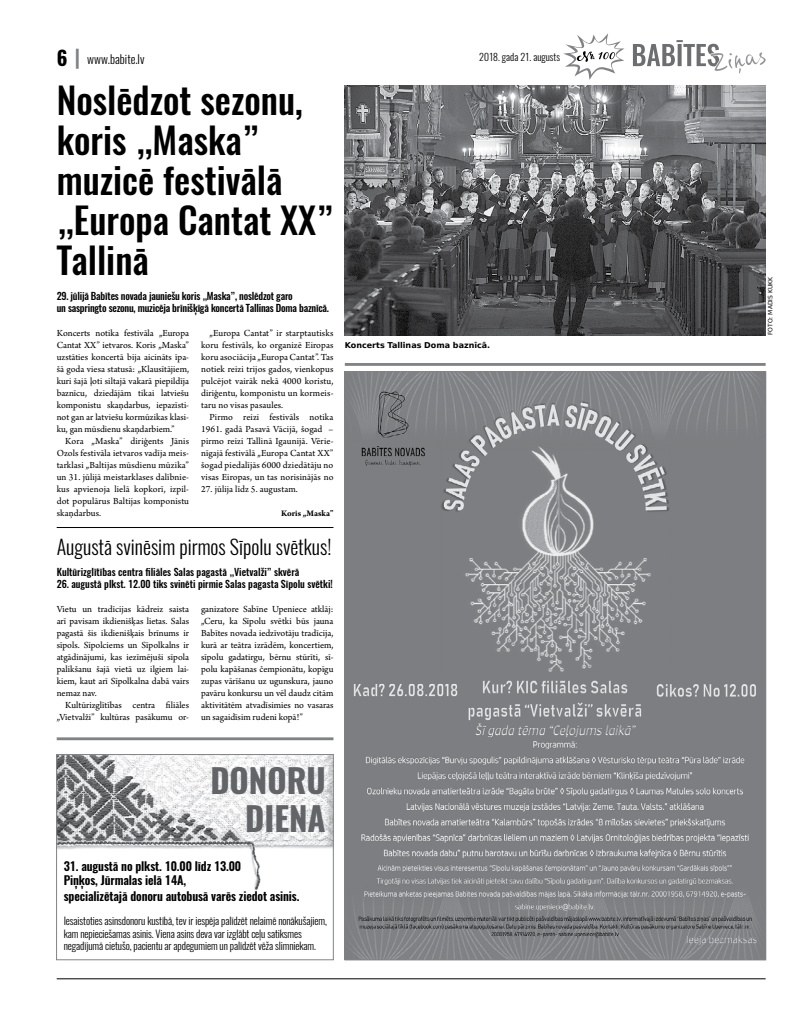
<style>
.page{position:relative;width:794px;height:1021px;background:#fff}
.page>*{position:absolute;margin:0;border:0;box-sizing:border-box;transform-origin:0 0}
.t1{font:500 36.3px/40px "Oswald";color:#000}
.t2{font:700 33px/38px "Oswald";color:#636467;text-align:right}
.t3{font:300 20px "Oswald";color:#000}
.t4{font:600 12px/14.8px "Oswald";letter-spacing:-.01em;color:#000}
.t5{font:300 12px "Oswald";color:#000}
.t6{font:300 10.3px/12.4px "Oswald";letter-spacing:-.01em;color:#000}
.t7{font:500 10px "Oswald";color:#000}
.t8{font:500 10px/12px "Oswald";letter-spacing:-.02em;color:#000}
.t9{font:300 10px "Oswald";color:#000}
.t10{font:9.8px/12px "Arno Pro";letter-spacing:.005em;color:#000;text-align:justify}
.t11{font:700 9px "Arno Pro";color:#000}
.t12{font:700 8px "DejaVu Sans";color:#000}
.t13{font:6px "DejaVu Sans";color:#000}
.s1{font-weight:700;font-size:20px}
.s2{font-weight:700;font-size:20px;color:#808285}
</style>
<div class="page">
<hr style="left:57px;top:978px;width:708px;height:1px;background:#000">
<svg style="left:633px;top:40px;width:132px;height:33px"></svg>
<img style="left:347px;top:373px;width:417px;height:585px">
<hr style="left:57px;top:737px;width:276px;height:3px;background:#808285">
<hr style="left:345px;top:363px;width:420px;height:3px;background:#808285">
<img style="left:345px;top:85px;width:420px;height:250px">
<hr style="left:57px;top:527px;width:276px;height:1px;background:#000">
<img style="left:58px;top:756px;width:273px;height:135px">
<div style="left:56px;top:754px;width:277px;height:205px;border:1px solid #808285"></div>
<svg style="left:563px;top:33px;width:61px;height:47px"></svg>
<p class="t5" style="left:57px;top:51px;width:89px"><span class="s1">6</span> <span class="s2">|</span> www.babite.lv</p>
<p class="t9" style="left:479px;top:50px;width:82px">2018. gada 21. augusts</p>
<h1 class="t1" style="left:57px;top:80px;width:278px">Noslēdzot sezonu, koris „Maska” muzicē festivālā „Europa Cantat XX”<br>Tallinā</h1>
<p class="t8" style="left:57px;top:290px;width:274px">29. jūlijā Babītes novada jauniešu koris „Maska”, noslēdzot garo<br>un saspringto sezonu, muzicēja brīnišķīgā koncertā Tallinas Doma baznīcā.</p>
<p class="t10" style="left:57px;top:327px;width:134px">Koncerts notika festivāla „Europa Cantat XX” ietvaros. Koris „Maska” uzstāties koncertā bija aicināts īpa&shy;šā goda viesa statusā: „Klausītājiem, kuri šajā ļoti siltajā vakarā piepildīja baznīcu, dziedājām tikai latviešu komponistu skaņdarbus, iepazīsti&shy;not gan ar latviešu kormūzikas klasi&shy;ku, gan mūsdienu skaņdarbiem.”</p>
<p class="t10" style="left:57px;top:435px;width:134px;text-indent:9px">Kora „Maska” diriģents Jānis Ozols festivāla ietvaros vadīja meis&shy;tarklasi „Baltijas mūsdienu mūzika” un 31. jūlijā meistarklases dalībnie&shy;kus apvienoja lielā kopkorī, izpil&shy;dot populārus Baltijas komponistu skaņdarbus.</p>
<p class="t10" style="left:201px;top:327px;width:134px;text-indent:9px">„Europa Cantat” ir starptautisks koru festivāls, ko organizē Eiropas koru asociācija „Europa Cantat”. Tas notiek reizi trijos gados, vienkopus pulcējot vairāk nekā 4000 koristu, diriģentu, komponistu un kormeis&shy;taru no visas pasaules.</p>
<p class="t10" style="left:201px;top:411px;width:134px;text-indent:9px">Pirmo reizi festivāls notika 1961. gadā Pasavā Vācijā, šogad – pirmo reizi Tallinā Igaunijā. Vērie&shy;nīgajā festivālā „Europa Cantat XX” šogad piedalījās 6000 dziedātāju no visas Eiropas, un tas norisinājās no</p>
<p class="t10" style="left:201px;top:483px;width:98px">27. jūlija līdz 5. augustam.</p>
<p class="t11" style="left:281px;top:508px;width:54px">Koris „Maska”</p>
<h3 class="t3" style="left:57px;top:534px;width:276px">Augustā svinēsim pirmos Sīpolu svētkus!</h3>
<p class="t7" style="left:57px;top:564px;width:244px">Kultūrizglītības centra filiāles Salas pagastā „Vietvalži” skvērā</p>
<p class="t7" style="left:57px;top:576px;width:278px">26. augustā plkst. 12.00 tiks svinēti pirmie Salas pagasta Sīpolu svētki!</p>
<p class="t10" style="left:57px;top:603px;width:134px">Vietu un tradīcijas kādreiz saista arī pavisam ikdienišķas lietas. Salas pagastā šis ikdienišķais brīnums ir sīpols. Sīpolciems un Sīpolkalns ir atgādinājumi, kas iezīmējuši sīpola palikšanu šajā vietā uz ilgiem lai&shy;kiem, kaut arī Sīpolkalna dabā vairs nemaz nav.</p>
<p class="t10" style="left:57px;top:699px;width:134px;text-align:right">Kultūrizglītības centra filiāles „Vietvalži” kultūras pasākumu or-</p>
<p class="t10" style="left:201px;top:603px;width:134px">ganizatore Sabīne Upeniece atklāj: „Ceru, ka Sīpolu svētki būs jauna Babītes novada iedzīvotāju tradīcija, kurā ar teātra izrādēm, koncertiem, sīpolu gadatirgu, bērnu stūrīti, sī&shy;polu kapāšanas čempionātu, kopīgu zupas vārīšanu uz ugunskura, jauno pavāru konkursu un vēl daudz citām aktivitātēm atvadīsimies no vasaras un sagaidīsim rudeni kopā!”</p>
<p class="t12" style="left:345px;top:338px;width:147px">Koncerts Tallinas Doma baznīcā.</p>
<h2 class="t2" style="left:210px;top:762px;width:117px">DONORU<br>DIENA</h2>
<p class="t4" style="left:64px;top:859px;width:237px">31. augustā no plkst. 10.00 līdz 13.00<br>Piņķos, Jūrmalas ielā 14A,<br>specializētajā donoru autobusā varēs ziedot asinis.</p>
<p class="t6" style="left:64px;top:915px;width:265px">Iesaistoties asinsdonoru kustībā, tev ir iespēja palīdzēt nelaimē nonākušajiem, kam nepieciešamas asinis. Viena asins deva var izglābt ceļu satiksmes negadījumā cietušo, pacientu ar apdegumiem un palīdzēt vēža slimniekam.</p>
<p class="t13" style="left:765px;top:335px;width:59px;rotate:-90deg">FOTO: MADIS KUKK</p>
</div>
